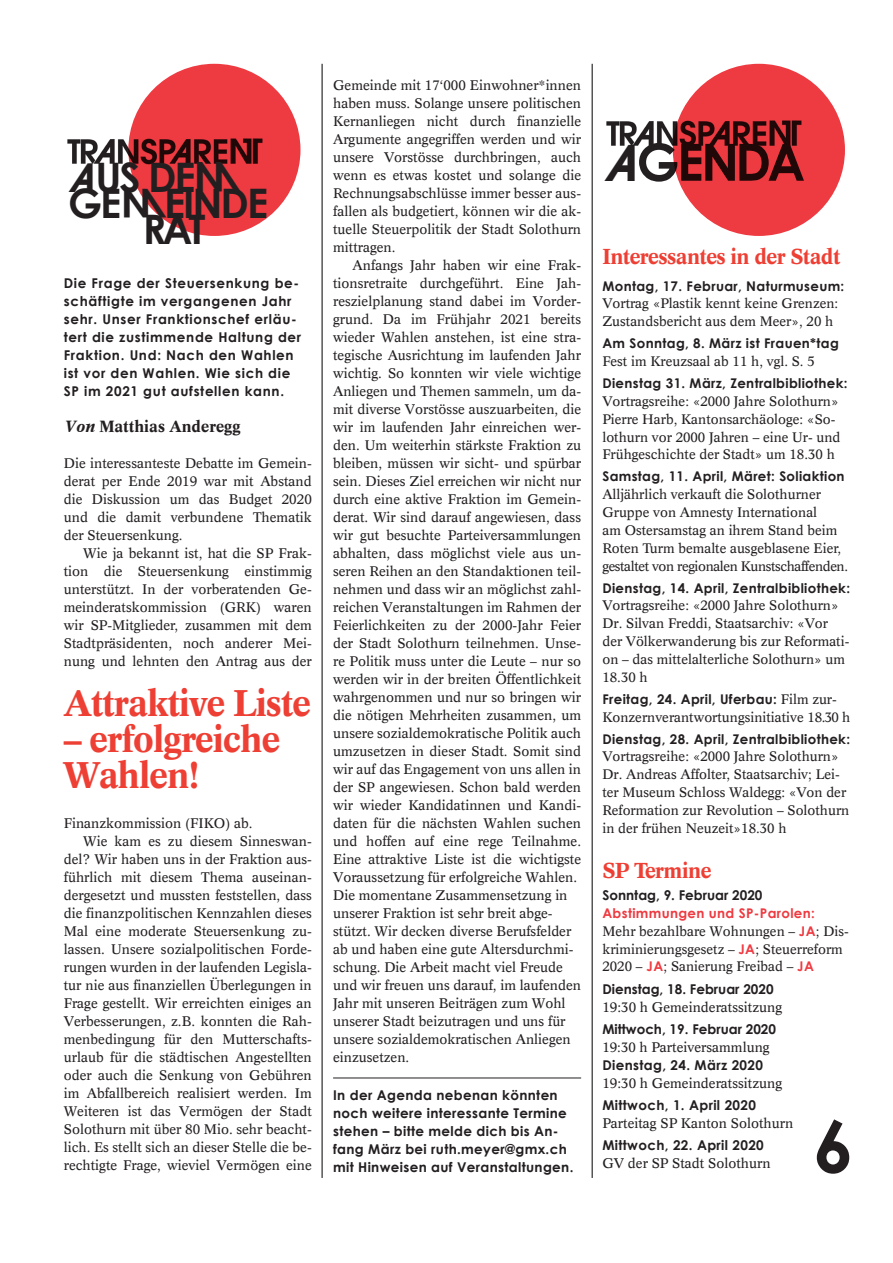
<style>
.page{position:relative;width:893px;height:1263px;background:#fff}
.page>*{position:absolute;margin:0;border:0;box-sizing:border-box;transform-origin:0 0}
.Zwischentitel{font:700 72px "Century Gothic";color:#231f20}
.t1{font:700 51.3px "Century Gothic";letter-spacing:-.06em;color:#231f20}
.Rubrik2007{font:700 40.65px "Century Gothic";letter-spacing:-.05em;color:#231f20}
.Titel_serif{font:700 36px/36px "Informatics S Si";letter-spacing:-.03em;color:#ee3f34}
.Titel_serif_kleiner{font:700 21px "Informatics S Si";letter-spacing:-.03em;color:#ee3f34}
.Lead{font:700 15.75px "Informatics S Si";color:#231f20}
.Brot{font:13.5px/18px "Informatics S Si";color:#231f20;text-align:justify}
.Brot_erste_Zeile_ohn{font:13.5px/18px "Informatics S Si";color:#231f20}
.Brot_erste_Zeile_ohn-2{font:700 13.5px/18px "Century Gothic";letter-spacing:.025em;color:#231f20}
.Lead-2{font:700 13.5px/18px "Century Gothic";letter-spacing:.05em;color:#231f20}
.Brot_erste_Zeile{font:13.5px/18px "Informatics S Si";color:#231f20;text-align:justify}
.Zwischentitel-2{font:700 13.5px "Century Gothic";color:#231f20}
.Brot_erste_Zeile_ohn-3{font:13.35px/17.9px "Informatics S Si";color:#231f20}
.Brot_erste_Zeile_ohn-4{font:700 13.35px/17.9px "Century Gothic";letter-spacing:.025em;color:#231f20}
.s1{font-family:"Avant Garde Alternates";font-size:39.45px}
.s2{font-family:"Avant Garde Alternates"}
.s3{font-style:italic}
.s4{font-family:"Avant Garde Alternates";font-size:49.8px}
.s5{font-family:"Century Gothic";font-weight:700}
.s6{font-family:"Informatics S Si";font-weight:400}
.s7{font-family:"Century Gothic";font-weight:700;color:#ee3a41}
.s8{font-size:13.35px}
</style>
<div class="page">
<div style="left:128px;top:64px;width:172px;height:172px;background:#ee3a41;border-radius:50%"></div>
<img style="left:67px;top:136px;width:196px;height:30px">
<div style="left:673px;top:64px;width:172px;height:172px;background:#ee3a41;border-radius:50%"></div>
<img style="left:606px;top:118px;width:196px;height:29px">
<hr style="left:322px;top:64px;width:1px;height:1114px;background:#000">
<hr style="left:592px;top:64px;width:1px;height:1114px;background:#000">
<hr style="left:333px;top:1077px;width:248px;height:1px;background:#231f20">
<p class="Rubrik2007" style="left:68px;top:146px;width:166px"><span class="s1">Æ</span>US DE<span class="s2">M</span></p>
<p class="Rubrik2007" style="left:68px;top:172px;width:202px">GE<span class="s1">M</span> EINDE</p>
<p class="Rubrik2007" style="left:143px;top:198px;width:64px">RAT</p>
<p class="Lead-2" style="left:64px;top:273px;width:239px">Die Frage der Steuersenkung be&shy;schäftigte im vergangenen Jahr sehr. Unser Franktionschef erläu&shy;tert die zustimmende Haltung der<br>Fraktion. Und: Nach den Wahlen ist vor den Wahlen. Wie sich die<br>SP im 2021 gut aufstellen kann.</p>
<p class="Lead" style="left:64px;top:417px;width:178px"><span class="s3">Von</span> Matthias Anderegg</p>
<p class="Brot_erste_Zeile" style="left:64px;top:454px;width:250px">Die interessanteste Debatte im Gemein&shy;derat per Ende 2019 war mit Abstand die Diskussion um das Budget 2020 und die damit verbundene Thematik der Steuersenkung.</p>
<p class="Brot" style="left:64px;top:544px;width:250px;text-indent:20px">Wie ja bekannt ist, hat die SP Frak&shy;tion die Steuersenkung einstimmig unterstützt. In der vorberatenden Ge&shy;meinderatskommission (GRK) waren wir SP-Mitglieder, zusammen mit dem Stadtpräsidenten, noch anderer Mei&shy;nung und lehnten den Antrag aus der</p>
<p class="Titel_serif" style="left:64px;top:684px;width:249px">Attraktive Liste</p>
<p class="Titel_serif" style="left:64px;top:720px;width:218px">– erfolgreiche<br>Wahlen!</p>
<p class="Brot" style="left:64px;top:814px;width:190px">Finanzkommission (FIKO) ab.</p>
<p class="Brot" style="left:64px;top:832px;width:250px;text-indent:20px">Wie kam es zu diesem Sinneswan&shy;del? Wir haben uns in der Fraktion aus&shy;führlich mit diesem Thema auseinan&shy;dergesetzt und mussten feststellen, dass die finanzpolitischen Kennzahlen dieses Mal eine moderate Steuersenkung zu&shy;lassen. Unsere sozialpolitischen Forde&shy;rungen wurden in der laufenden Legisla&shy;tur nie aus finanziellen Überlegungen in Frage gestellt. Wir erreichten einiges an Verbesserungen, z.B. konnten die Rah&shy;menbedingung für den Mutterschafts&shy;urlaub für die städtischen Angestellten oder auch die Senkung von Gebühren im Abfallbereich realisiert werden. Im Weiteren ist das Vermögen der Stadt Solothurn mit über 80 Mio. sehr beacht&shy;lich. Es stellt sich an dieser Stelle die be&shy;rechtigte Frage, wieviel Vermögen eine</p>
<p class="Brot" style="left:333px;top:76px;width:250px">Gemeinde mit 17‘000 Einwohner*innen haben muss. Solange unsere politischen Kernanliegen nicht durch finanzielle Argumente angegriffen werden und wir unsere Vorstösse durchbringen, auch wenn es etwas kostet und solange die Rechnungsabschlüsse immer besser aus&shy;fallen als budgetiert, können wir die ak&shy;tuelle Steuerpolitik der Stadt Solothurn mittragen.</p>
<p class="Brot" style="left:333px;top:256px;width:250px;text-indent:20px">Anfangs Jahr haben wir eine Frak&shy;tionsretraite durchgeführt. Eine Jah&shy;reszielplanung stand dabei im Vorder&shy;grund. Da im Frühjahr 2021 bereits wieder Wahlen anstehen, ist eine stra&shy;tegische Ausrichtung im laufenden Jahr wichtig. So konnten wir viele wichtige Anliegen und Themen sammeln, um da&shy;mit diverse Vorstösse auszuarbeiten, die wir im laufenden Jahr einreichen wer&shy;den. Um weiterhin stärkste Fraktion zu bleiben, müssen wir sicht- und spürbar sein. Dieses Ziel erreichen wir nicht nur durch eine aktive Fraktion im Gemein&shy;derat. Wir sind darauf angewiesen, dass wir gut besuchte Parteiversammlungen abhalten, dass möglichst viele aus un&shy;seren Reihen an den Standaktionen teil&shy;nehmen und dass wir an möglichst zahl&shy;reichen Veranstaltungen im Rahmen der Feierlichkeiten zu der 2000-Jahr Feier der Stadt Solothurn teilnehmen. Unse&shy;re Politik muss unter die Leute – nur so werden wir in der breiten Öffentlichkeit wahrgenommen und nur so bringen wir die nötigen Mehrheiten zusammen, um unsere sozialdemokratische Politik auch umzusetzen in dieser Stadt. Somit sind wir auf das Engagement von uns allen in der SP angewiesen. Schon bald werden wir wieder Kandidatinnen und Kandi&shy;daten für die nächsten Wahlen suchen und hoffen auf eine rege Teilnahme.<br>Eine attraktive Liste ist die wichtigste Voraussetzung für erfolgreiche Wahlen.</p>
<p class="Brot_erste_Zeile_ohn" style="left:333px;top:886px;width:250px">Die momentane Zusammensetzung in unserer Fraktion ist sehr breit abge&shy;stützt. Wir decken diverse Berufsfelder ab und haben eine gute Altersdurchmi&shy;schung. Die Arbeit macht viel Freude und wir freuen uns darauf, im laufenden Jahr mit unseren Beiträgen zum Wohl unserer Stadt beizutragen und uns für unsere sozialdemokratischen Anliegen einzusetzen.</p>
<p class="Brot_erste_Zeile_ohn-2" style="left:333px;top:1085px;width:242px">In der Agenda nebenan könnten noch weitere interessante Termine stehen – bitte melde dich bis An&shy;fang März bei ruth.meyer@gmx.ch mit Hinweisen auf Veranstaltungen.</p>
<h2 class="t1" style="left:604px;top:123px;width:203px"><span class="s4">Æ</span>GENDA</h2>
<p class="Titel_serif_kleiner" style="left:602px;top:244px;width:239px">Interessantes in der Stadt</p>
<p class="Brot_erste_Zeile_ohn-3" style="left:602px;top:277px;width:243px"><span class="s5">Montag, 17. Februar, Naturmuseum:<br></span>Vortrag «Plastik kennt keine Grenzen:<br>Zustandsbericht aus dem Meer», 20 h</p>
<p class="Brot_erste_Zeile_ohn-4" style="left:602px;top:334px;width:238px">Am Sonntag, 8. März ist Frauen*tag<br><span class="s6">Fest im Kreuzsaal ab 11 h, vgl. S. 5</span></p>
<p class="Brot_erste_Zeile_ohn-3" style="left:602px;top:374px;width:247px"><span class="s5">Dienstag 31. März, Zentralbibliothek:<br></span>Vortragsreihe: «2000 Jahre Solothurn» Pierre Harb, Kantonsarchäologe: «So&shy;lothurn vor 2000 Jahren – eine Ur- und Frühgeschichte der Stadt» um 18.30 h</p>
<p class="Brot_erste_Zeile_ohn-3" style="left:602px;top:467px;width:247px"><span class="s5">Samstag, 11. April, Märet: Soliaktion </span>Alljährlich verkauft die Solothurner Gruppe von Amnesty International<br>am Ostersamstag an ihrem Stand beim Roten Turm bemalte ausgeblasene Eier, gestaltet von regionalen Kunstschaffenden.</p>
<p class="Brot_erste_Zeile_ohn-3" style="left:602px;top:579px;width:249px"><span class="s5">Dienstag, 14. April, Zentralbibliothek:<br></span>Vortragsreihe: «2000 Jahre Solothurn» Dr. Silvan Freddi, Staatsarchiv: «Vor der Völkerwanderung bis zur Reformati&shy;on – das mittelalterliche Solothurn» um 18.30 h</p>
<p class="Brot_erste_Zeile_ohn-3" style="left:602px;top:690px;width:250px"><span class="s5">Freitag, 24. April, Uferbau:</span> Film zur-<br>Konzernverantwortungsinitiative 18.30 h</p>
<p class="Brot_erste_Zeile_ohn-3" style="left:602px;top:730px;width:249px"><span class="s5">Dienstag, 28. April, Zentralbibliothek:<br></span>Vortragsreihe: «2000 Jahre Solothurn» Dr. Andreas Affolter, Staatsarchiv; Lei&shy;ter Museum Schloss Waldegg: «Von der Reformation zur Revolution – Solothurn in der frühen Neuzeit»18.30 h</p>
<p class="Titel_serif_kleiner" style="left:602px;top:857px;width:111px">SP Termine</p>
<p class="Zwischentitel-2" style="left:602px;top:885px;width:162px">Sonntag, 9. Februar 2020</p>
<p class="Brot_erste_Zeile_ohn-3" style="left:602px;top:904px;width:248px"><span class="s7">Abstimmungen und SP-Parolen:<br></span>Mehr bezahlbare Wohnungen – <span class="s7">JA</span>; Dis&shy;kriminierungsgesetz – <span class="s7">JA</span>; Steuerreform 2020 – <span class="s7">JA</span>; Sanierung Freibad – <span class="s7">JA</span></p>
<p class="Zwischentitel-2" style="left:602px;top:978px;width:173px">Dienstag, 18. Februar 2020</p>
<p class="Brot_erste_Zeile_ohn" style="left:602px;top:997px;width:181px">19:30 h Gemeinderatssitzung</p>
<p class="Zwischentitel-2" style="left:602px;top:1019px;width:175px">Mittwoch, 19. Februar 2020</p>
<p class="Brot_erste_Zeile_ohn" style="left:602px;top:1038px;width:169px"><span class="s8">19:30 h</span> Parteiversammlung</p>
<p class="Brot_erste_Zeile_ohn-2" style="left:602px;top:1055px;width:162px">Dienstag, 24. März 2020</p>
<p class="Brot_erste_Zeile_ohn" style="left:602px;top:1074px;width:181px">19:30 h Gemeinderatssitzung</p>
<p class="Brot_erste_Zeile_ohn-2" style="left:602px;top:1096px;width:155px">Mittwoch, 1. April 2020</p>
<p class="Brot_erste_Zeile_ohn" style="left:602px;top:1114px;width:192px">Parteitag SP Kanton Solothurn</p>
<p class="Brot_erste_Zeile_ohn-2" style="left:602px;top:1136px;width:170px">Mittwoch, 22. April 2020<br><span class="s6">GV der SP Stadt Solothurn</span></p>
<p class="Zwischentitel" style="left:813px;top:1091px;width:42px">6</p>
</div>
